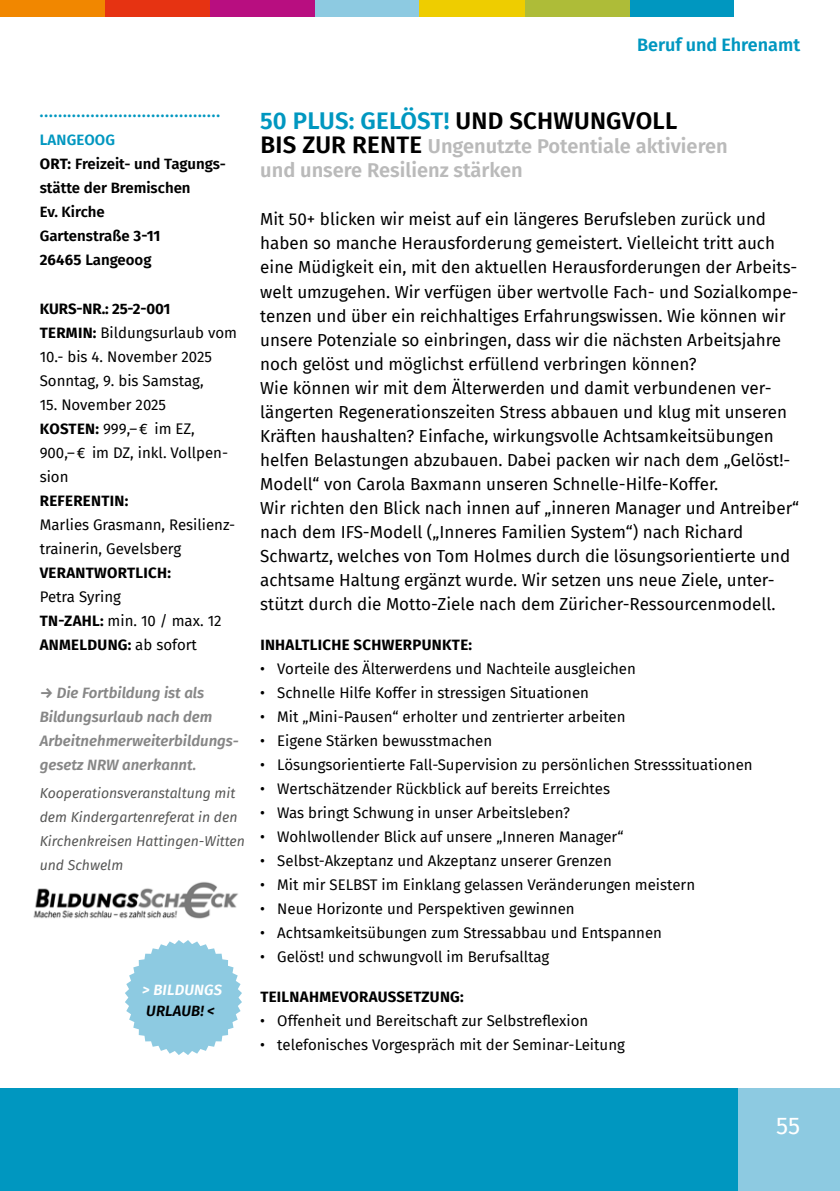
<style>
.page{position:relative;width:840px;height:1191px;background:#fff}
.page>*{position:absolute;margin:0;border:0;box-sizing:border-box;transform-origin:0 0}
.t1{font:600 24px "Fira Sans";letter-spacing:.01em;color:#0097c0}
.t2{font:24px "Fira Sans";color:#fff}
.t3{font:600 20px/24px "Fira Sans";color:#bababa}
.t4{font:600 18px "Fira Sans";color:#0097c0}
.t5{font:17px/24px "Fira Sans";color:#000}
.t6{font:15px/24px "Fira Sans";color:#000}
.t7{font:600 15px/24px "Fira Sans";color:#000}
.t8{font:italic 600 15px/24px "Fira Sans";color:#878787}
.t9{font:700 15px "Fira Sans";letter-spacing:.02em;color:#000}
.t10{font:700 15px "Fira Sans";color:#0097c0}
.t11{font:italic 600 15px "Fira Sans";letter-spacing:.01em;color:#fff}
.t12{font:italic 600 15px "Fira Sans";letter-spacing:.01em;color:#000}
.t13{font:italic 14px/24px "Fira Sans";color:#575756}
.s1{color:#0097c0}
.s2{font-weight:700}
.s3{color:#000}
.s4{font-size:24px;color:#000}
</style>
<div class="page">
<div style="left:737px;top:1089px;width:102px;height:102px;background:#8dcae1"></div>
<div style="left:0;top:1089px;width:737px;height:102px;background:#0097c0"></div>
<div style="left:0;top:0;width:105px;height:17px;background:#f18700"></div>
<div style="left:105px;top:0;width:105px;height:17px;background:#e63312"></div>
<div style="left:210px;top:0;width:105px;height:17px;background:#b80e80"></div>
<div style="left:315px;top:0;width:105px;height:17px;background:#8dcae1"></div>
<div style="left:420px;top:0;width:104px;height:17px;background:#eecd00"></div>
<div style="left:524px;top:0;width:105px;height:17px;background:#aebc38"></div>
<div style="left:629px;top:0;width:105px;height:17px;background:#0097c0"></div>
<img style="left:33px;top:882px;width:205px;height:37px">
<svg style="left:125px;top:940px;width:117px;height:115px"></svg>
<p class="t4" style="left:636px;top:30px;width:165px">Beruf und Ehrenamt</p>
<p class="t10" style="left:40px;top:100px;width:182px">.......................................</p>
<p class="t7" style="left:40px;top:127px;width:187px"><span class="s1">LANGEOOG<br></span><span class="s2">ORT:</span> Freizeit- und Tagungs&shy;stätte der Bremischen<br>Ev. Kirche<br>Gartenstraße <span class="s2">3-11<br>26465</span> Langeoog</p>
<p class="t6" style="left:40px;top:296px;width:199px"><span class="s2">KURS-NR.: 25-2-001<br>TERMIN:</span> Bildungsurlaub vom<br>10.- bis 4. November 2025<br>Sonntag, 9. bis Samstag,</p>
<p class="t6" style="left:40px;top:392px;width:190px">15. November 2025<br><span class="s2">KOSTEN:</span> 999,–€ im EZ,<br>900,–€ im DZ, inkl. Vollpen&shy;sion</p>
<p class="t9" style="left:40px;top:488px;width:90px">REFERENTIN:</p>
<p class="t6" style="left:40px;top:512px;width:197px">Marlies Grasmann, Resilienz&shy;trainerin, Gevelsberg</p>
<p class="t9" style="left:40px;top:560px;width:133px">VERANTWORTLICH:</p>
<p class="t6" style="left:40px;top:584px;width:183px">Petra Syring<br><span class="s2">TN-ZAHL:</span> min. 10 / max. 12<br><span class="s2">ANMELDUNG:</span> ab sofort</p>
<p class="t8" style="left:40px;top:679px;width:200px"><span class="s2">→</span> Die Fortbildung ist als<br>Bildungsurlaub nach dem<br>Arbeitnehmerweiterbildungs&shy;gesetz NRW anerkannt.</p>
<p class="t13" style="left:40px;top:780px;width:207px">Kooperationsveranstaltung mit dem Kindergartenreferat in den<br>Kirchenkreisen Hattingen-Witten und Schwelm</p>
<p class="t11" style="left:142px;top:977px;width:81px">&gt; BILDUNGS</p>
<p class="t12" style="left:146px;top:998px;width:70px">URLAUB! &lt;</p>
<h1 class="t1" style="left:260px;top:101px;width:418px">50 PLUS: GELÖST! <span class="s3">UND SCHWUNGVOLL</span></h1>
<p class="t3" style="left:260px;top:133px;width:468px"><span class="s4">BIS ZUR RENTE</span> Ungenutzte Potentiale aktivieren und unsere Resilienz stärken</p>
<p class="t5" style="left:260px;top:207px;width:540px">Mit 50+ blicken wir meist auf ein längeres Berufsleben zurück und haben so manche Herausforderung gemeistert. Vielleicht tritt auch eine Müdigkeit ein, mit den aktuellen Herausforderungen der Arbeits&shy;welt umzugehen. Wir verfügen über wertvolle Fach- und Sozialkompe&shy;tenzen und über ein reichhaltiges Erfahrungswissen. Wie können wir unsere Potenziale so einbringen, dass wir die nächsten Arbeitsjahre noch gelöst und möglichst erfüllend verbringen können?<br>Wie können wir mit dem Älterwerden und damit verbundenen ver&shy;längerten Regenerationszeiten Stress abbauen und klug mit unseren Kräften haushalten? Einfache, wirkungsvolle Achtsamkeitsübungen helfen Belastungen abzubauen. Dabei packen wir nach dem „Gelöst!- Modell“ von Carola Baxmann unseren Schnelle-Hilfe-Koffer.<br>Wir richten den Blick nach innen auf „inneren Manager und Antreiber“ nach dem IFS-Modell („Inneres Familien System“) nach Richard Schwartz, welches von Tom Holmes durch die lösungsorientierte und achtsame Haltung ergänzt wurde. Wir setzen uns neue Ziele, unter&shy;stützt durch die Motto-Ziele nach dem Züricher-Ressourcenmodell.</p>
<p class="t9" style="left:260px;top:632px;width:213px">INHALTLICHE SCHWERPUNKTE:</p>
<p class="t6" style="left:260px;top:656px;width:377px">• Vorteile des Älterwerdens und Nachteile ausgleichen</p>
<p class="t6" style="left:260px;top:680px;width:330px">• Schnelle Hilfe Koffer in stressigen Situationen</p>
<p class="t6" style="left:260px;top:704px;width:366px">• Mit „Mini-Pausen“ erholter und zentrierter arbeiten</p>
<p class="t6" style="left:260px;top:728px;width:233px">• Eigene Stärken bewusstmachen</p>
<p class="t6" style="left:260px;top:752px;width:493px">• Lösungsorientierte Fall-Supervision zu persönlichen Stresssituationen</p>
<p class="t6" style="left:260px;top:776px;width:351px">• Wertschätzender Rückblick auf bereits Erreichtes</p>
<p class="t6" style="left:260px;top:800px;width:311px">• Was bringt Schwung in unser Arbeitsleben?</p>
<p class="t6" style="left:260px;top:824px;width:364px">• Wohlwollender Blick auf unsere „Inneren Manager“</p>
<p class="t6" style="left:260px;top:848px;width:353px">• Selbst-Akzeptanz und Akzeptanz unserer Grenzen</p>
<p class="t6" style="left:260px;top:872px;width:436px">• Mit mir SELBST im Einklang gelassen Veränderungen meistern</p>
<p class="t6" style="left:260px;top:896px;width:316px">• Neue Horizonte und Perspektiven gewinnen</p>
<p class="t6" style="left:260px;top:920px;width:403px">• Achtsamkeitsübungen zum Stressabbau und Entspannen</p>
<p class="t6" style="left:260px;top:944px;width:290px">• Gelöst! und schwungvoll im Berufsalltag</p>
<p class="t9" style="left:260px;top:984px;width:205px">TEILNAHMEVORAUSSETZUNG:</p>
<p class="t6" style="left:260px;top:1008px;width:329px">• Offenheit und Bereitschaft zur Selbstreflexion</p>
<p class="t6" style="left:260px;top:1032px;width:366px">• telefonisches Vorgespräch mit der Seminar-Leitung</p>
<h1 class="t2" style="left:775px;top:1107px;width:25px">55</h1>
</div>
